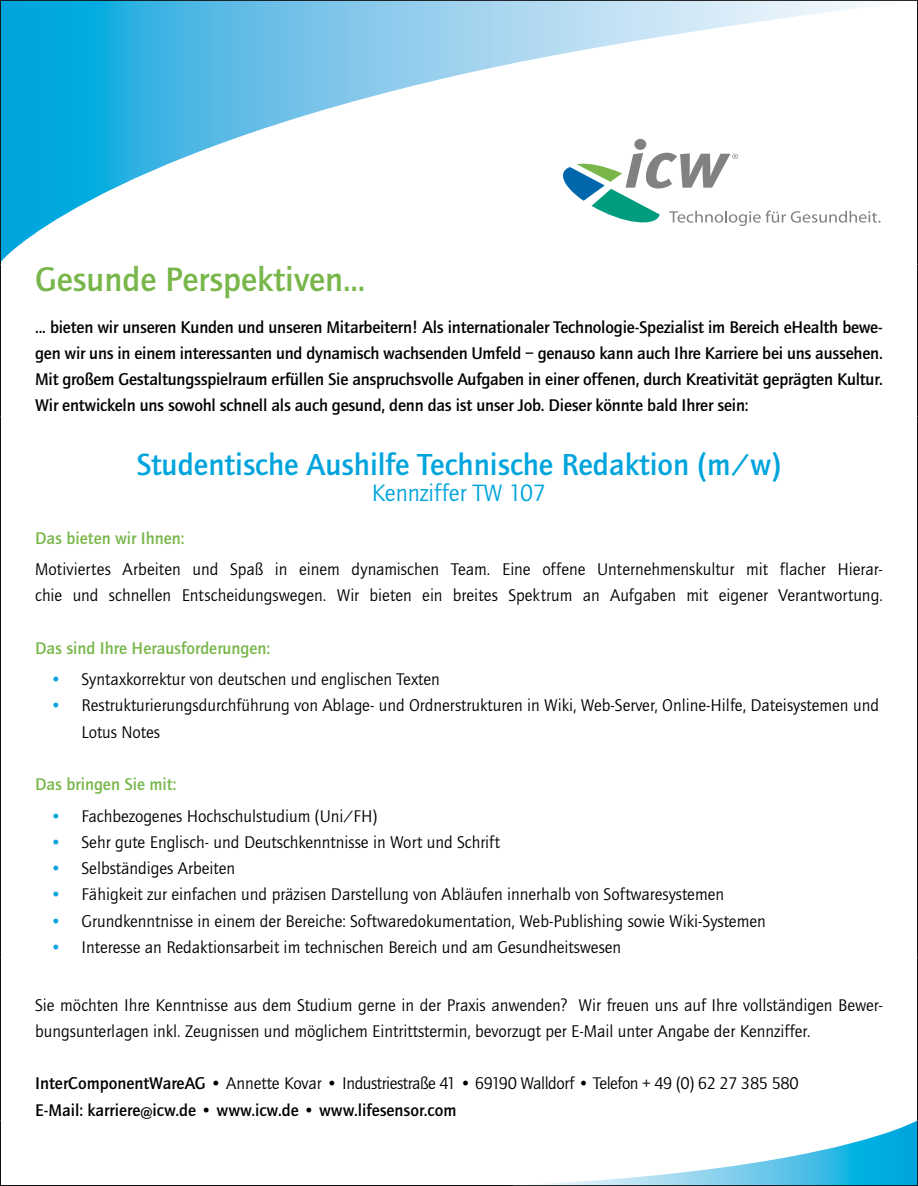
<style>
.page{position:relative;width:918px;height:1186px;background:#fff}
.page>*{position:absolute;margin:0;border:0;box-sizing:border-box;transform-origin:0 0}
.t1{font:500 35px "Quay Sans EF";color:#78b64a}
.t2{font:500 31.5px "Quay Sans EF";color:#00a4dd}
.t3{font:24.5px "Quay Sans EF";color:#00a4dd}
.t4{font:17.5px/26.2px "Quay Sans EF";color:#000}
.t5{font:500 17.5px/26.2px "Quay Sans EF";letter-spacing:-.01em;color:#000;text-align:justify}
.t6{font:500 17.5px "Quay Sans EF";color:#78b64a}
.t7{font:17.5px/26.2px "Quay Sans EF";color:#00a4dd}
.s1{font-weight:400}
</style>
<div class="page">
<hr style="left:0;top:0;width:918px;height:1px;background:#000">
<hr style="left:0;top:1px;width:1px;height:263px;background:#000">
<hr style="left:917px;top:1px;width:1px;height:263px;background:#000">
<hr style="left:0;top:264px;width:1px;height:152px;background:#000">
<hr style="left:917px;top:264px;width:1px;height:152px;background:#000">
<hr style="left:0;top:416px;width:1px;height:90px;background:#000">
<hr style="left:917px;top:416px;width:1px;height:90px;background:#000">
<hr style="left:0;top:506px;width:1px;height:451px;background:#000">
<hr style="left:917px;top:506px;width:1px;height:451px;background:#000">
<hr style="left:0;top:957px;width:1px;height:163px;background:#000">
<hr style="left:917px;top:957px;width:1px;height:163px;background:#000">
<hr style="left:0;top:1120px;width:1px;height:65px;background:#000">
<hr style="left:917px;top:1120px;width:1px;height:65px;background:#000">
<hr style="left:0;top:1185px;width:918px;height:1px;background:#000">
<svg style="left:1px;top:1px;width:880px;height:261px"></svg>
<svg style="left:563px;top:139px;width:317px;height:87px"></svg>
<svg style="left:534px;top:1120px;width:383px;height:65px"></svg>
<h1 class="t1" style="left:35px;top:259px;width:332px">Gesunde Perspektiven...</h1>
<p class="t5" style="left:35px;top:314px;width:849px">... bieten wir unseren Kunden und unseren Mitarbeitern! Als internationaler Technologie-Spezialist im Bereich eHealth bewe&shy;gen wir uns in einem interessanten und dynamisch wachsenden Umfeld – genauso kann auch Ihre Karriere bei uns aussehen.<br>Mit großem Gestaltungsspielraum erfüllen Sie anspruchsvolle Aufgaben in einer offenen, durch Kreativität geprägten Kultur.<br>Wir entwickeln uns sowohl schnell als auch gesund, denn das ist unser Job. Dieser könnte bald Ihrer sein:</p>
<h2 class="t2" style="left:137px;top:446px;width:646px">Studentische Aushilfe Technische Redaktion (m/w)</h2>
<h3 class="t3" style="left:372px;top:479px;width:176px">Kennziffer TW 107</h3>
<p class="t6" style="left:35px;top:528px;width:151px">Das bieten wir Ihnen:</p>
<p class="t4" style="left:35px;top:556px;width:849px">Motiviertes Arbeiten und Spaß in einem dynamischen Team. Eine offene Unternehmenskultur mit flacher Hierar&shy;chie und schnellen Entscheidungswegen. Wir bieten ein breites Spektrum an Aufgaben mit eigener Verantwortung.</p>
<p class="t6" style="left:35px;top:638px;width:237px">Das sind Ihre Herausforderungen:</p>
<p class="t4" style="left:82px;top:666px;width:799px">Syntaxkorrektur von deutschen und englischen Texten<br>Restrukturierungsdurchführung von Ablage- und Ordnerstrukturen in Wiki, Web-Server, Online-Hilfe, Dateisystemen und<br>Lotus Notes</p>
<p class="t6" style="left:35px;top:774px;width:143px">Das bringen Sie mit:</p>
<p class="t4" style="left:82px;top:803px;width:686px">Fachbezogenes Hochschulstudium (Uni/FH)<br>Sehr gute Englisch- und Deutschkenntnisse in Wort und Schrift<br>Selbständiges Arbeiten<br>Fähigkeit zur einfachen und präzisen Darstellung von Abläufen innerhalb von Softwaresystemen Grundkenntnisse in einem der Bereiche: Softwaredokumentation, Web-Publishing sowie Wiki-Systemen Interesse an Redaktionsarbeit im technischen Bereich und am Gesundheitswesen</p>
<p class="t7" style="left:50px;top:666px;width:13px">• •</p>
<p class="t7" style="left:50px;top:803px;width:13px;text-align:justify">• • • • • •</p>
<p class="t4" style="left:35px;top:992px;width:849px">Sie möchten Ihre Kenntnisse aus dem Studium gerne in der Praxis anwenden? Wir freuen uns auf Ihre vollständigen Bewer&shy;bungsunterlagen inkl. Zeugnissen und möglichem Eintrittstermin, bevorzugt per E-Mail unter Angabe der Kennziffer.</p>
<p class="t5" style="left:35px;top:1070px;width:765px">InterComponentWareAG <span class="s1">• Annette Kovar • Industriestraße 41 • 69190 Walldorf • Telefon + 49 (0) 62 27 385 580<br></span>E-Mail: karriere@icw.de • www.icw.de • www.lifesensor.com</p>
</div>
